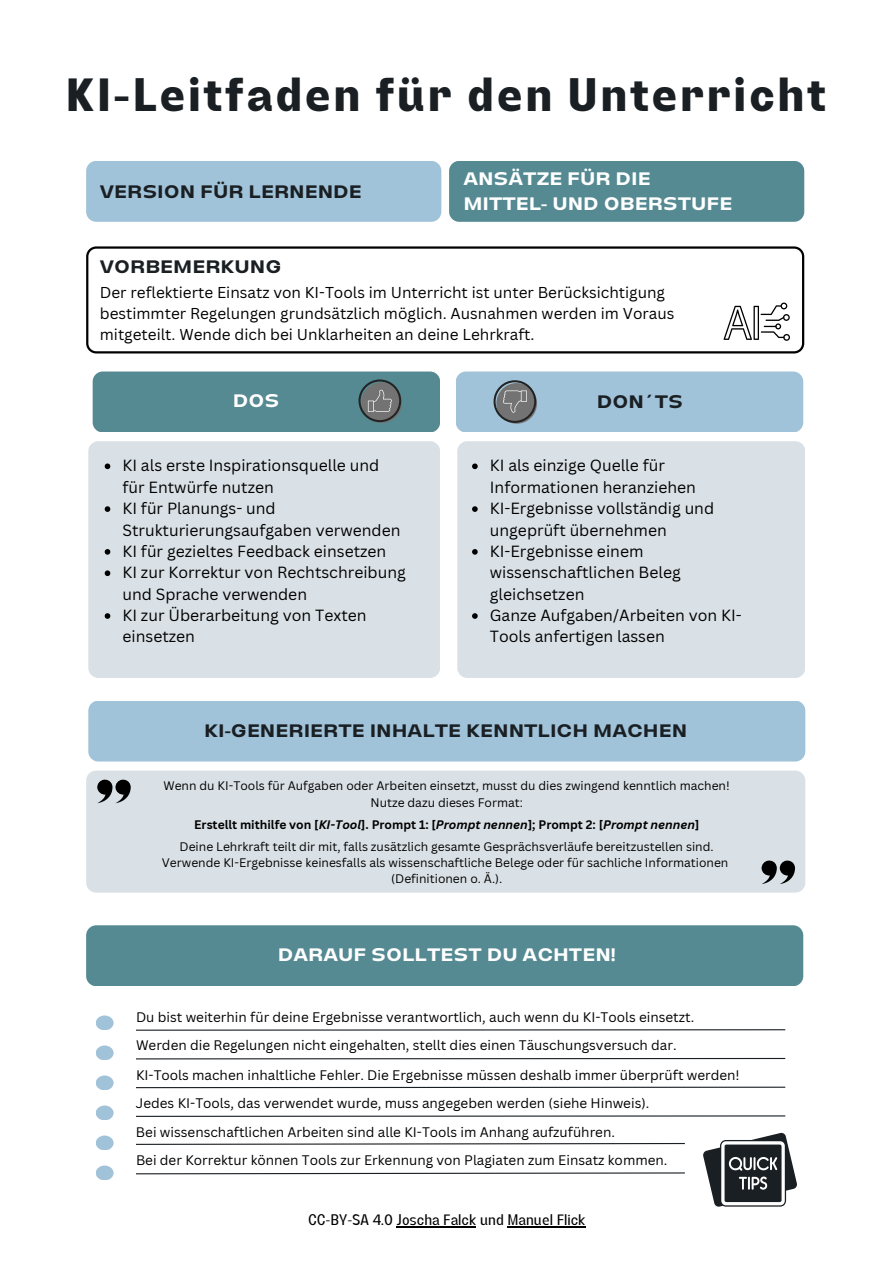
<style>
.page{position:relative;width:894px;height:1264px;background:#fff}
.page>*{position:absolute;margin:0;border:0;box-sizing:border-box;transform-origin:0 0}
.t1{font:700 46.5px "Lazord";letter-spacing:.055em;color:#1a1f23}
.t2{font:700 expanded 18px "Lazord";color:#1a1f23}
.t3{font:700 expanded 18px/24.8px "Lazord";color:#fff}
.t4{font:15.75px/21.3px "Canva Sans";color:#000}
.t5{font:15.3px/20.7px "Canva Sans";color:#000}
.t6{font:15px "Lazord";color:#000}
.t7{font:13.5px "Canva Sans";color:#000}
.t8{font:12px "Canva Sans";color:#000}
.t9{font:700 12px "Canva Sans";color:#000}
.s1{font-style:italic}
</style>
<div class="page">
<svg style="left:86px;top:246px;width:718px;height:107px"></svg>
<div style="left:86px;top:161px;width:355px;height:61px;background:#a1c3d9;border-radius:10px"></div>
<div style="left:88px;top:700px;width:717px;height:61px;background:#a1c3d9;border-radius:10px"></div>
<div style="left:88px;top:441px;width:352px;height:237px;background:#dae1e6;border-radius:10px"></div>
<div style="left:93px;top:371px;width:347px;height:61px;background:#558a93;border-radius:10px"></div>
<div style="left:457px;top:441px;width:347px;height:237px;background:#dae1e6;border-radius:10px"></div>
<div style="left:449px;top:161px;width:355px;height:61px;background:#558a93;border-radius:10px"></div>
<div style="left:455px;top:371px;width:348px;height:61px;background:#a1c3d9;border-radius:10px"></div>
<div style="left:86px;top:770px;width:718px;height:122px;background:#dae1e6;border-radius:10px"></div>
<div style="left:86px;top:925px;width:717px;height:61px;background:#558a93;border-radius:10px"></div>
<hr style="left:136px;top:1029px;width:649px;height:1px;background:#1a1f23">
<hr style="left:136px;top:1057px;width:649px;height:2px;background:#1a1f23">
<hr style="left:136px;top:1086px;width:649px;height:2px;background:#1a1f23">
<hr style="left:136px;top:1115px;width:649px;height:1px;background:#1a1f23">
<svg style="left:136px;top:1172px;width:549px;height:2px"></svg>
<div style="left:96px;top:1015px;width:18px;height:15px;background:#a1c3d9;border-radius:50%"></div>
<div style="left:96px;top:1045px;width:18px;height:15px;background:#a1c3d9;border-radius:50%"></div>
<div style="left:96px;top:1075px;width:18px;height:15px;background:#a1c3d9;border-radius:50%"></div>
<div style="left:96px;top:1105px;width:18px;height:15px;background:#a1c3d9;border-radius:50%"></div>
<div style="left:96px;top:1135px;width:18px;height:15px;background:#a1c3d9;border-radius:50%"></div>
<div style="left:96px;top:1165px;width:18px;height:15px;background:#a1c3d9;border-radius:50%"></div>
<svg style="left:723px;top:302px;width:66px;height:39px"></svg>
<svg style="left:361px;top:382px;width:41px;height:41px"></svg>
<svg style="left:358px;top:379px;width:43px;height:43px"></svg>
<svg style="left:496px;top:383px;width:41px;height:41px"></svg>
<svg style="left:493px;top:380px;width:43px;height:43px"></svg>
<svg style="left:136px;top:1143px;width:549px;height:2px"></svg>
<svg style="left:761px;top:860px;width:33px;height:24px"></svg>
<svg style="left:703px;top:1132px;width:93px;height:74px"></svg>
<svg style="left:105px;top:463px;width:5px;height:6px"></svg>
<svg style="left:105px;top:506px;width:5px;height:6px"></svg>
<svg style="left:105px;top:549px;width:5px;height:5px"></svg>
<svg style="left:105px;top:570px;width:5px;height:6px"></svg>
<svg style="left:105px;top:613px;width:5px;height:6px"></svg>
<svg style="left:472px;top:463px;width:5px;height:6px"></svg>
<svg style="left:472px;top:506px;width:5px;height:6px"></svg>
<svg style="left:472px;top:549px;width:5px;height:5px"></svg>
<svg style="left:472px;top:613px;width:5px;height:6px"></svg>
<svg style="left:97px;top:779px;width:34px;height:24px"></svg>
<hr style="left:396px;top:1226px;width:80px;height:1px;background:#000">
<hr style="left:507px;top:1226px;width:78px;height:1px;background:#000">
<h2 class="t1" style="left:65px;top:78px;width:761px">KI-Leitfaden für den Unterricht</h2>
<h1 class="t2" style="left:100px;top:182px;width:263px">VERSION FÜR LERNENDE</h1>
<h2 class="t2" style="left:100px;top:258px;width:183px">VORBEMERKUNG</h2>
<h3 class="t3" style="left:463px;top:167px;width:270px">ANSÄTZE FÜR DIE<br>MITTEL- UND OBERSTUFE</h3>
<p class="t5" style="left:100px;top:282px;width:576px">Der reflektierte Einsatz von KI-Tools im Unterricht ist unter Berücksichtigung bestimmter Regelungen grundsätzlich möglich. Ausnahmen werden im Voraus mitgeteilt. Wende dich bei Unklarheiten an deine Lehrkraft.</p>
<h2 class="t3" style="left:233px;top:388px;width:48px">DOS</h2>
<p class="t4" style="left:122px;top:454px;width:258px">KI als erste Inspirationsquelle und für Entwürfe nutzen</p>
<p class="t4" style="left:122px;top:497px;width:279px">KI für Planungs- und<br>Strukturierungsaufgaben verwenden</p>
<p class="t4" style="left:122px;top:540px;width:265px">KI für gezieltes Feedback einsetzen</p>
<h2 class="t4" style="left:122px;top:561px;width:285px">KI zur Korrektur von Rechtschreibung und Sprache verwenden</h2>
<p class="t4" style="left:122px;top:604px;width:245px">KI zur Überarbeitung von Texten einsetzen</p>
<p class="t2" style="left:596px;top:392px;width:88px">DON´TS</p>
<p class="t4" style="left:489px;top:454px;width:207px">KI als einzige Quelle für<br>Informationen heranziehen</p>
<p class="t4" style="left:489px;top:497px;width:226px">KI-Ergebnisse vollständig und ungeprüft übernehmen</p>
<p class="t4" style="left:489px;top:540px;width:192px">KI-Ergebnisse einem wissenschaftlichen Beleg gleichsetzen</p>
<h2 class="t4" style="left:489px;top:604px;width:253px">Ganze Aufgaben/Arbeiten von KI-<br>Tools anfertigen lassen</h2>
<h4 class="t2" style="left:204px;top:721px;width:484px">KI-GENERIERTE INHALTE KENNTLICH MACHEN</h4>
<h5 class="t8" style="left:163px;top:777px;width:567px">Wenn du KI-Tools für Aufgaben oder Arbeiten einsetzt, musst du dies zwingend kenntlich machen!</h5>
<p class="t8" style="left:370px;top:793px;width:154px">Nutze dazu dieses Format:</p>
<p class="t9" style="left:194px;top:815px;width:506px">Erstellt mithilfe von [<span class="s1">KI-Tool</span>]. Prompt 1: [<span class="s1">Prompt nennen</span>]; Prompt 2: [<span class="s1">Prompt nennen</span>]</p>
<p class="t8" style="left:179px;top:837px;width:535px">Deine Lehrkraft teilt dir mit, falls zusätzlich gesamte Gesprächsverläufe bereitzustellen sind.</p>
<p class="t8" style="left:162px;top:854px;width:568px">Verwende KI-Ergebnisse keinesfalls als wissenschaftliche Belege oder für sachliche Informationen</p>
<h2 class="t8" style="left:391px;top:870px;width:112px">(Definitionen o. Ä.).</h2>
<h2 class="t3" style="left:278px;top:942px;width:339px">DARAUF SOLLTEST DU ACHTEN!</h2>
<p class="t7" style="left:136px;top:1007px;width:559px">Du bist weiterhin für deine Ergebnisse verantwortlich, auch wenn du KI-Tools einsetzt.</p>
<p class="t7" style="left:136px;top:1035px;width:542px">Werden die Regelungen nicht eingehalten, stellt dies einen Täuschungsversuch dar.</p>
<p class="t7" style="left:136px;top:1065px;width:605px">KI-Tools machen inhaltliche Fehler. Die Ergebnisse müssen deshalb immer überprüft werden!</p>
<p class="t7" style="left:136px;top:1093px;width:514px">Jedes KI-Tools, das verwendet wurde, muss angegeben werden (siehe Hinweis).</p>
<p class="t7" style="left:136px;top:1122px;width:480px">Bei wissenschaftlichen Arbeiten sind alle KI-Tools im Anhang aufzuführen.</p>
<p class="t7" style="left:136px;top:1150px;width:533px">Bei der Korrektur können Tools zur Erkennung von Plagiaten zum Einsatz kommen.</p>
<h4 class="t6" style="left:308px;top:1214px;width:279px">CC-BY-SA 4.0 Joscha Falck und Manuel Flick</h4>
</div>
